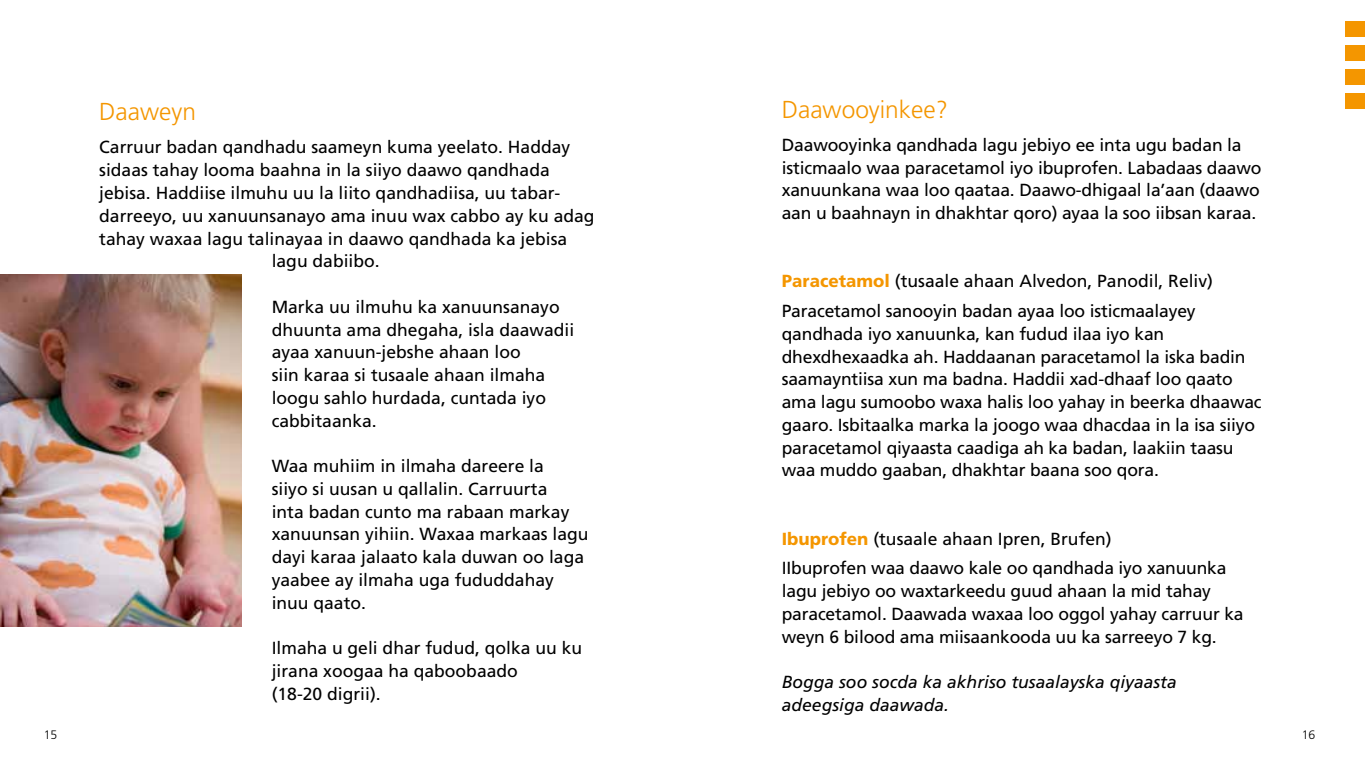
<style>
.page{position:relative;width:1365px;height:774px;background:#fff}
.page>*{position:absolute;margin:0;border:0;box-sizing:border-box;transform-origin:0 0}
.t1{font:300 24.5px "Frutiger SLLOTF";color:#f49600}
.t2{font:17.5px/22.8px "Frutiger SLLOTF";letter-spacing:-.01em;color:#000}
.t3{font:italic 17.5px/22.8px "Frutiger SLLOTF";color:#000}
.t4{font:300 12.25px "Frutiger SLLOTF";color:#000}
.s1{font-weight:800;color:#f49600}
</style>
<div class="page">
<img style="left:0;top:275px;width:242px;height:352px">
<div style="left:1344px;top:21px;width:20px;height:16px;background:#f49600"></div>
<div style="left:1344px;top:45px;width:20px;height:16px;background:#f49600"></div>
<div style="left:1344px;top:69px;width:20px;height:16px;background:#f49600"></div>
<div style="left:1344px;top:93px;width:20px;height:16px;background:#f49600"></div>
<h1 class="t1" style="left:99px;top:98px;width:98px">Daaweyn</h1>
<p class="t2" style="left:99px;top:136px;width:472px">Carruur badan qandhadu saameyn kuma yeelato. Hadday</p>
<p class="t2" style="left:99px;top:159px;width:452px">sidaas tahay looma baahna in la siiyo daawo qandhada</p>
<p class="t2" style="left:99px;top:181px;width:462px">jebisa. Haddiise ilmuhu uu la liito qandhadiisa, uu tabar-</p>
<p class="t2" style="left:99px;top:204px;width:496px">darreeyo, uu xanuunsanayo ama inuu wax cabbo ay ku adag</p>
<p class="t2" style="left:99px;top:227px;width:469px">tahay waxaa lagu talinayaa in daawo qandhada ka jebisa</p>
<p class="t2" style="left:272px;top:250px;width:109px">lagu dabiibo.</p>
<p class="t2" style="left:272px;top:295px;width:304px">Marka uu ilmuhu ka xanuunsanayo dhuunta ama dhegaha, isla daawadii ayaa xanuun-jebshe ahaan loo<br>siin karaa si tusaale ahaan ilmaha loogu sahlo hurdada, cuntada iyo cabbitaanka.</p>
<p class="t2" style="left:272px;top:454px;width:318px">Waa muhiim in ilmaha dareere la<br>siiyo si uusan u qallalin. Carruurta<br>inta badan cunto ma rabaan markay xanuunsan yihiin. Waxaa markaas lagu dayi karaa jalaato kala duwan oo laga yaabee ay ilmaha uga fududdahay inuu qaato.</p>
<p class="t2" style="left:272px;top:636px;width:312px">Ilmaha u geli dhar fudud, qolka uu ku jirana xoogaa ha qaboobaado<br>(18-20 digrii).</p>
<h1 class="t1" style="left:781px;top:95px;width:168px">Daawooyinkee?</h1>
<p class="t2" style="left:781px;top:133px;width:481px">Daawooyinka qandhada lagu jebiyo ee inta ugu badan la isticmaalo waa paracetamol iyo ibuprofen. Labadaas daawo xanuunkana waa loo qaataa. Daawo-dhigaal la’aan (daawo aan u baahnayn in dhakhtar qoro) ayaa la soo iibsan karaa.</p>
<p class="t2" style="left:781px;top:266px;width:433px;line-height:29.8px"><span class="s1">Paracetamol</span> (tusaale ahaan Alvedon, Panodil, Reliv)<br>Paracetamol sanooyin badan ayaa loo isticmaalayey</p>
<p class="t2" style="left:781px;top:322px;width:481px">qandhada iyo xanuunka, kan fudud ilaa iyo kan dhexdhexaadka ah. Haddaanan paracetamol la iska badin saamayntiisa xun ma badna. Haddii xad-dhaaf loo qaato ama lagu sumoobo waxa halis loo yahay in beerka dhaawac gaaro. Isbitaalka marka la joogo waa dhacdaa in la isa siiyo paracetamol qiyaasta caadiga ah ka badan, laakiin taasu waa muddo gaaban, dhakhtar baana soo qora.</p>
<p class="t2" style="left:781px;top:523px;width:446px;line-height:29.8px"><span class="s1">Ibuprofen</span> (tusaale ahaan Ipren, Brufen)<br>IIbuprofen waa daawo kale oo qandhada iyo xanuunka</p>
<p class="t2" style="left:781px;top:579px;width:463px">lagu jebiyo oo waxtarkeedu guud ahaan la mid tahay paracetamol. Daawada waxaa loo oggol yahay carruur ka weyn 6 bilood ama miisaankooda uu ka sarreeyo 7 kg.</p>
<p class="t3" style="left:781px;top:671px;width:396px">Bogga soo socda ka akhriso tusaalayska qiyaasta adeegsiga daawada.</p>
<p class="t4" style="left:44px;top:728px;width:15px">15</p>
<p class="t4" style="left:1301px;top:728px;width:15px">16</p>
</div>
